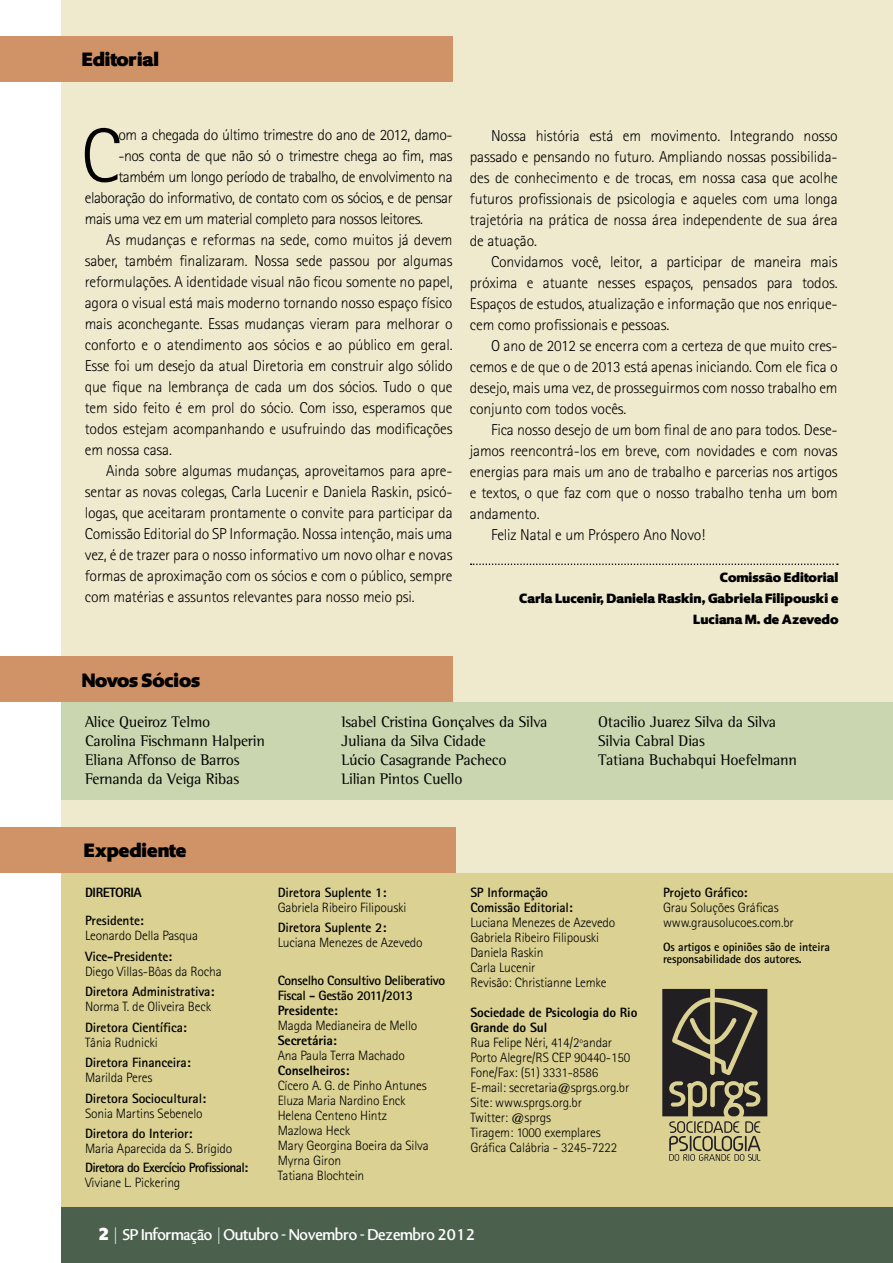
<style>
.page{position:relative;width:893px;height:1263px;background:#fff}
.page>*{position:absolute;margin:0;border:0;box-sizing:border-box;transform-origin:0 0}
.t1{font:300 76.65px "Rotis Sans Serif";color:#000}
.t2{font:700 19.5px "Bengasi";color:#000}
.t3{font:18px "Bengasi";color:#fff}
.t4{font:300 15.75px/21px "Rotis Sans Serif";letter-spacing:-.01em;color:#000;text-align:justify}
.t5{font:15.75px/18.9px "Agfa Rotis Semi Serif";letter-spacing:-.01em;color:#000}
.t6{font:300 15.75px "Rotis Sans Serif";letter-spacing:-.03em;color:#000}
.t7{font:300 13.5px/15px "Rotis Sans Serif";letter-spacing:-.01em;color:#000}
.t8{font:700 13.5px/15px "Rotis Sans Serif";letter-spacing:-.01em;color:#000}
.t9{font:700 13.5px/21px "Bengasi";letter-spacing:.01em;color:#000;text-align:right}
.t10{font:800 13.5px/15px "Rotis Sans Serif";letter-spacing:-.01em;color:#000}
.t11{font:700 13.5px/15px "Rotis Sans Serif";letter-spacing:-.03em;color:#000}
.t12{font:700 13.5px "Rotis Sans Serif";letter-spacing:-.05em;color:#000}
.t13{font:800 13.5px "Rotis Sans Serif";letter-spacing:-.03em;color:#000}
.t14{font:700 12px/12px "Rotis Sans Serif";letter-spacing:-.01em;color:#000}
.s1{font-weight:700}
</style>
<div class="page">
<div style="left:62px;top:1206px;width:831px;height:57px;background:#4c614d"></div>
<div style="left:62px;top:0;width:831px;height:900px;background:#efeace"></div>
<div style="left:62px;top:873px;width:831px;height:333px;background:#dad193"></div>
<div style="left:0;top:36px;width:453px;height:46px;background:#d09267"></div>
<div style="left:0;top:827px;width:455px;height:46px;background:#d09267"></div>
<div style="left:62px;top:702px;width:831px;height:97px;background:#c9d6af"></div>
<div style="left:0;top:656px;width:453px;height:46px;background:#d09267"></div>
<svg style="left:471px;top:563px;width:367px;height:2px"></svg>
<svg style="left:662px;top:989px;width:105px;height:172px"></svg>
<p class="t2" style="left:81px;top:48px;width:79px">Editorial</p>
<h1 class="t1" style="left:81px;top:112px;width:41px">C</h1>
<p class="t6" style="left:118px;top:125px;width:336px">om a chegada do último trimestre do ano de 2012, damo-</p>
<p class="t6" style="left:118px;top:146px;width:336px">-nos conta de que não só o trimestre chega ao fim, mas</p>
<p class="t6" style="left:118px;top:167px;width:336px">também um longo período de trabalho, de envolvimento na</p>
<p class="t6" style="left:85px;top:188px;width:369px">elaboração do informativo, de contato com os sócios, e de pensar</p>
<p class="t6" style="left:85px;top:209px;width:340px">mais uma vez em um material completo para nossos leitores.</p>
<p class="t4" style="left:106px;top:229px;width:348px">As mudanças e reformas na sede, como muitos já devem</p>
<p class="t4" style="left:85px;top:250px;width:369px">saber, também finalizaram. Nossa sede passou por algumas</p>
<p class="t4" style="left:85px;top:271px;width:369px">reformulações. A identidade visual não ficou somente no papel,</p>
<p class="t4" style="left:85px;top:292px;width:369px">agora o visual está mais moderno tornando nosso espaço físico</p>
<p class="t4" style="left:85px;top:313px;width:369px">mais aconchegante. Essas mudanças vieram para melhorar o</p>
<p class="t4" style="left:85px;top:334px;width:369px">conforto e o atendimento aos sócios e ao público em geral.</p>
<p class="t4" style="left:85px;top:355px;width:369px">Esse foi um desejo da atual Diretoria em construir algo sólido</p>
<p class="t4" style="left:85px;top:376px;width:369px">que fique na lembrança de cada um dos sócios. Tudo o que</p>
<p class="t4" style="left:85px;top:397px;width:369px">tem sido feito é em prol do sócio. Com isso, esperamos que</p>
<p class="t4" style="left:85px;top:418px;width:369px">todos estejam acompanhando e usufruindo das modificações</p>
<p class="t4" style="left:85px;top:439px;width:89px">em nossa casa.</p>
<p class="t4" style="left:106px;top:460px;width:348px">Ainda sobre algumas mudanças, aproveitamos para apre-</p>
<p class="t4" style="left:85px;top:481px;width:369px">sentar as novas colegas, Carla Lucenir e Daniela Raskin, psicó-</p>
<p class="t4" style="left:85px;top:502px;width:369px">logas, que aceitaram prontamente o convite para participar da</p>
<p class="t4" style="left:85px;top:523px;width:369px">Comissão Editorial do SP Informação. Nossa intenção, mais uma</p>
<p class="t4" style="left:85px;top:544px;width:369px">vez, é de trazer para o nosso informativo um novo olhar e novas</p>
<p class="t4" style="left:85px;top:565px;width:369px">formas de aproximação com os sócios e com o público, sempre</p>
<p class="t4" style="left:85px;top:586px;width:332px">com matérias e assuntos relevantes para nosso meio psi.</p>
<p class="t4" style="left:470px;top:125px;width:369px;text-indent:21px">Nossa história está em movimento. Integrando nosso passado e pensando no futuro. Ampliando nossas possibilida&shy;des de conhecimento e de trocas, em nossa casa que acolhe futuros profissionais de psicologia e aqueles com uma longa trajetória na prática de nossa área independente de sua área de atuação.</p>
<p class="t4" style="left:470px;top:251px;width:369px;text-indent:21px">Convidamos você, leitor, a participar de maneira mais próxima e atuante nesses espaços, pensados para todos.<br>Espaços de estudos, atualização e informação que nos enrique&shy;cem como profissionais e pessoas.</p>
<p class="t4" style="left:470px;top:335px;width:369px;text-indent:21px">O ano de 2012 se encerra com a certeza de que muito cres&shy;cemos e de que o de 2013 está apenas iniciando. Com ele fica o desejo, mais uma vez, de prosseguirmos com nosso trabalho em conjunto com todos vocês.</p>
<p class="t4" style="left:491px;top:419px;width:348px">Fica nosso desejo de um bom final de ano para todos. Dese-</p>
<p class="t4" style="left:470px;top:440px;width:369px">jamos reencontrá-los em breve, com novidades e com novas</p>
<p class="t4" style="left:470px;top:461px;width:369px">energias para mais um ano de trabalho e parcerias nos artigos</p>
<p class="t4" style="left:470px;top:482px;width:369px">e textos, o que faz com que o nosso trabalho tenha um bom</p>
<p class="t4" style="left:470px;top:503px;width:71px">andamento.</p>
<p class="t4" style="left:491px;top:524px;width:216px">Feliz Natal e um Próspero Ano Novo!</p>
<p class="t9" style="left:518px;top:567px;width:321px">Comissão Editorial<br>Carla Lucenir, Daniela Raskin, Gabriela Filipouski e<br>Luciana M. de Azevedo</p>
<p class="t2" style="left:81px;top:668px;width:120px">Novos Sócios</p>
<p class="t5" style="left:85px;top:712px;width:181px">Alice Queiroz Telmo<br>Carolina Fischmann Halperin<br>Eliana Affonso de Barros<br>Fernanda da Veiga Ribas</p>
<p class="t5" style="left:342px;top:712px;width:207px">Isabel Cristina Gonçalves da Silva<br>Juliana da Silva Cidade<br>Lúcio Casagrande Pacheco<br>Lilian Pintos Cuello</p>
<p class="t5" style="left:598px;top:712px;width:200px">Otacilio Juarez Silva da Silva<br>Silvia Cabral Dias<br>Tatiana Buchabqui Hoefelmann</p>
<p class="t2" style="left:83px;top:839px;width:104px">Expediente</p>
<p class="t13" style="left:85px;top:884px;width:58px">DIRETORIA</p>
<p class="t8" style="left:85px;top:913px;width:60px">Presidente:</p>
<p class="t7" style="left:85px;top:928px;width:114px">Leonardo Della Pasqua</p>
<p class="t8" style="left:85px;top:948px;width:89px">Vice-Presidente:</p>
<p class="t7" style="left:85px;top:963px;width:138px">Diego Villas-Bôas da Rocha</p>
<p class="t8" style="left:85px;top:984px;width:131px">Diretora Administrativa:</p>
<p class="t7" style="left:85px;top:999px;width:128px">Norma T. de Oliveira Beck</p>
<p class="t8" style="left:85px;top:1019px;width:103px">Diretora Científica:</p>
<p class="t7" style="left:85px;top:1034px;width:74px">Tânia Rudnicki</p>
<p class="t8" style="left:85px;top:1055px;width:107px">Diretora Financeira:</p>
<p class="t7" style="left:85px;top:1070px;width:69px">Marilda Peres</p>
<p class="t8" style="left:85px;top:1090px;width:123px">Diretora Sociocultural:</p>
<p class="t7" style="left:85px;top:1105px;width:119px">Sonia Martins Sebenelo</p>
<p class="t8" style="left:85px;top:1126px;width:109px">Diretora do Interior:</p>
<p class="t7" style="left:85px;top:1141px;width:149px">Maria Aparecida da S. Brígido</p>
<p class="t12" style="left:85px;top:1159px;width:165px">Diretora do Exercício Profissional:</p>
<p class="t7" style="left:85px;top:1175px;width:97px">Viviane L. Pickering</p>
<p class="t8" style="left:278px;top:885px;width:110px">Diretora Suplente 1:</p>
<p class="t7" style="left:278px;top:900px;width:130px">Gabriela Ribeiro Filipouski</p>
<p class="t8" style="left:278px;top:919px;width:110px">Diretora Suplente 2:</p>
<p class="t7" style="left:278px;top:934px;width:147px">Luciana Menezes de Azevedo</p>
<p class="t11" style="left:278px;top:973px;width:169px">Conselho Consultivo Deliberativo<br>Fiscal - Gestão 2011/2013</p>
<p class="t10" style="left:278px;top:1003px;width:62px">Presidente:</p>
<p class="t7" style="left:278px;top:1018px;width:141px">Magda Medianeira de Mello</p>
<p class="t10" style="left:278px;top:1033px;width:61px">Secretária:</p>
<p class="t7" style="left:278px;top:1048px;width:129px">Ana Paula Terra Machado</p>
<p class="t10" style="left:278px;top:1063px;width:73px">Conselheiros:</p>
<p class="t7" style="left:278px;top:1078px;width:153px">Cícero A. G. de Pinho Antunes<br>Eluza Maria Nardino Enck<br>Helena Centeno Hintz<br>Mazlowa Heck<br>Mary Georgina Boeira da Silva<br>Myrna Giron<br>Tatiana Blochtein</p>
<p class="t8" style="left:470px;top:885px;width:104px">SP Informação<br>Comissão Editorial:</p>
<p class="t7" style="left:470px;top:915px;width:147px">Luciana Menezes de Azevedo<br>Gabriela Ribeiro Filipouski<br>Daniela Raskin<br>Carla Lucenir<br>Revisão: Christianne Lemke</p>
<p class="t10" style="left:470px;top:1005px;width:169px">Sociedade de Psicologia do Rio<br>Grande do Sul</p>
<p class="t7" style="left:470px;top:1035px;width:161px">Rua Felipe Néri, 414/2ºandar<br>Porto Alegre/RS CEP 90440-150<br>Fone/Fax: (51) 3331-8586<br>E-mail: secretaria@sprgs.org.br<br>Site: www.sprgs.org.br<br>Twitter: @sprgs<br>Tiragem: 1000 exemplares<br>Gráfica Calábria - 3245-7222</p>
<p class="t3" style="left:97px;top:1225px;width:380px"><span class="s1">2</span> | SP Informação | Outubro - Novembro - Dezembro 2012</p>
<p class="t8" style="left:663px;top:885px;width:86px">Projeto Gráfico:</p>
<p class="t7" style="left:663px;top:900px;width:132px">Grau Soluções Gráficas www.grausolucoes.com.br</p>
<p class="t14" style="left:663px;top:941px;width:168px">Os artigos e opiniões são de inteira responsabilidade dos autores.</p>
</div>
